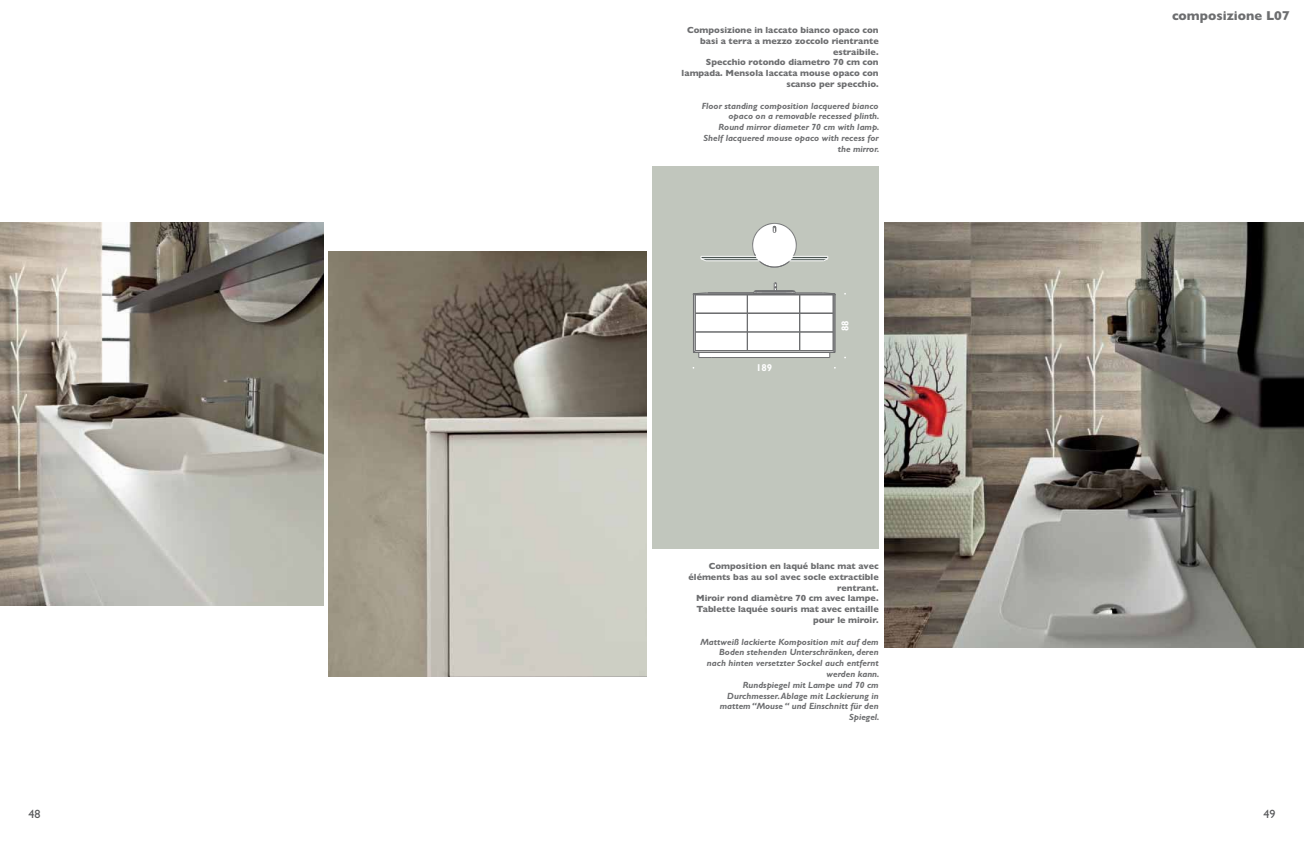
<style>
.page{position:relative;width:1304px;height:842px;background:#fff}
.page>*{position:absolute;margin:0;border:0;box-sizing:border-box;transform-origin:0 0}
.t1{font:700 13px "Gill Sans";color:#6d6e70}
.t2{font:12px "Gill Sans";color:#58595b}
.t3{font:700 10px "Gill Sans";color:#fff}
.t4{font:italic 700 9px/10.8px "Gill Sans";color:#6d6e70;text-align:right}
.t5{font:700 9px/10.8px "Gill Sans";color:#6d6e70;text-align:right}
</style>
<div class="page">
<img style="left:884px;top:223px;width:420px;height:425px">
<img style="left:329px;top:252px;width:317px;height:425px">
<img style="left:0;top:223px;width:323px;height:382px">
<div style="left:652px;top:166px;width:227px;height:383px;background:#c1c6bd"></div>
<svg style="left:701px;top:223px;width:128px;height:45px"></svg>
<hr style="left:706px;top:261px;width:118px;height:1px;background:#fff">
<svg style="left:693px;top:282px;width:143px;height:76px"></svg>
<p class="t5" style="left:682px;top:26px;width:199px">Composizione in laccato bianco opaco con basi a terra a mezzo zoccolo rientrante estraibile.<br>Specchio rotondo diametro 70 cm con lampada. Mensola laccata mouse opaco con scanso per specchio.</p>
<p class="t4" style="left:702px;top:101px;width:179px">Floor standing composition lacquered bianco opaco on a removable recessed plinth.<br>Round mirror diameter 70 cm with lamp.<br>Shelf lacquered mouse opaco with recess for the mirror.</p>
<p class="t3" style="left:756px;top:365px;width:18px">189</p>
<p class="t3" style="left:842px;top:331px;width:12px;rotate:-90deg">88</p>
<p class="t5" style="left:689px;top:562px;width:192px">Composition en laqué blanc mat avec éléments bas au sol avec socle extractible rentrant.<br>Miroir rond diamètre 70 cm avec lampe.<br>Tablette laquée souris mat avec entaille pour le miroir.</p>
<p class="t4" style="left:700px;top:637px;width:181px">Mattweiß lackierte Komposition mit auf dem<br>Boden stehenden Unterschränken, deren nach hinten versetzter Sockel auch entfernt werden kann.<br>Rundspiegel mit Lampe und 70 cm<br>Durchmesser. Ablage mit Lackierung in mattem “Mouse “ und Einschnitt für den<br>Spiegel.</p>
<h1 class="t1" style="left:1172px;top:11px;width:119px">composizione L07</h1>
<h2 class="t2" style="left:28px;top:810px;width:13px">48</h2>
<h2 class="t2" style="left:1264px;top:810px;width:13px">49</h2>
</div>
